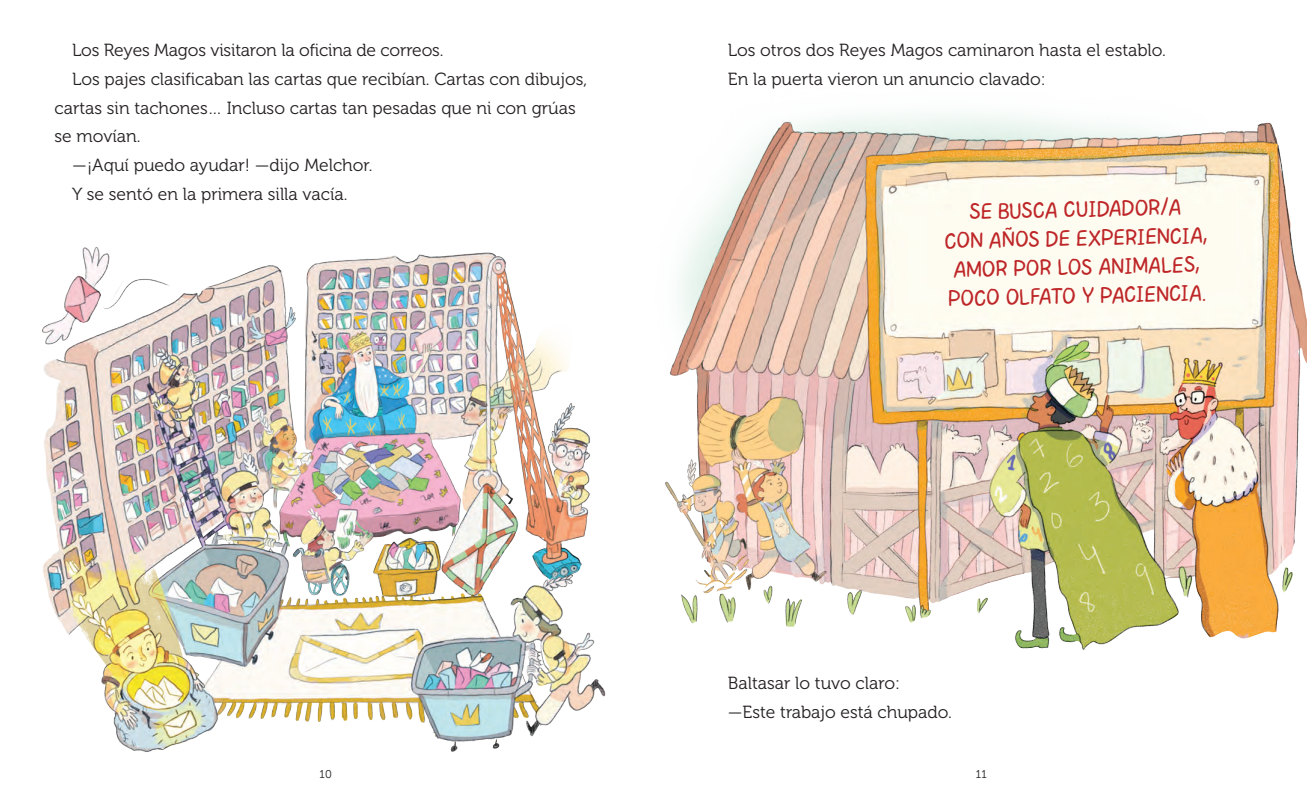
<style>
.page{position:relative;width:1307px;height:794px;background:#fff}
.page>*{position:absolute;margin:0;border:0;box-sizing:border-box;transform-origin:0 0}
._03_texto_sopa_6_año{font:300 22.5px "Childos";color:#be2628}
._03_texto_sopa_6_año-2{font:17.5px/28.8px "Museo 300";color:#231f20}
.t1{font:11.25px "Museo 300";color:#231f20}
</style>
<div class="page">
<img style="left:42px;top:247px;width:564px;height:505px">
<img style="left:665px;top:114px;width:642px;height:536px">
<p class="_03_texto_sopa_6_año-2" style="left:72px;top:36px;width:373px">Los Reyes Magos visitaron la oficina de correos.</p>
<p class="_03_texto_sopa_6_año-2" style="left:55px;top:65px;width:534px;text-indent:18px">Los pajes clasificaban las cartas que recibían. Cartas con dibujos, cartas sin tachones… Incluso cartas tan pesadas que ni con grúas se movían.</p>
<p class="_03_texto_sopa_6_año-2" style="left:72px;top:151px;width:302px">—¡Aquí puedo ayudar! —dijo Melchor.</p>
<p class="_03_texto_sopa_6_año-2" style="left:72px;top:180px;width:277px">Y se sentó en la primera silla vacía.</p>
<p class="_03_texto_sopa_6_año-2" style="left:728px;top:36px;width:440px">Los otros dos Reyes Magos caminaron hasta el establo.</p>
<p class="_03_texto_sopa_6_año-2" style="left:728px;top:65px;width:319px">En la puerta vieron un anuncio clavado:</p>
<p class="_03_texto_sopa_6_año" style="left:969px;top:197px;width:214px;rotate:-1deg">SE BUSCA CUIDADOR/A</p>
<p class="_03_texto_sopa_6_año" style="left:944px;top:226px;width:264px;rotate:-1deg">CON AÑOS DE EXPERIENCIA,</p>
<p class="_03_texto_sopa_6_año" style="left:953px;top:254px;width:248px;rotate:-1deg">AMOR POR LOS ANIMALES,</p>
<p class="_03_texto_sopa_6_año" style="left:948px;top:283px;width:259px;rotate:-1deg">POCO OLFATO Y PACIENCIA.</p>
<p class="_03_texto_sopa_6_año-2" style="left:728px;top:669px;width:174px">Baltasar lo tuvo claro:</p>
<p class="_03_texto_sopa_6_año-2" style="left:728px;top:697px;width:225px">—Este trabajo está chupado.</p>
<p class="t1" style="left:319px;top:767px;width:14px">10</p>
<p class="t1" style="left:976px;top:767px;width:12px">11</p>
</div>
